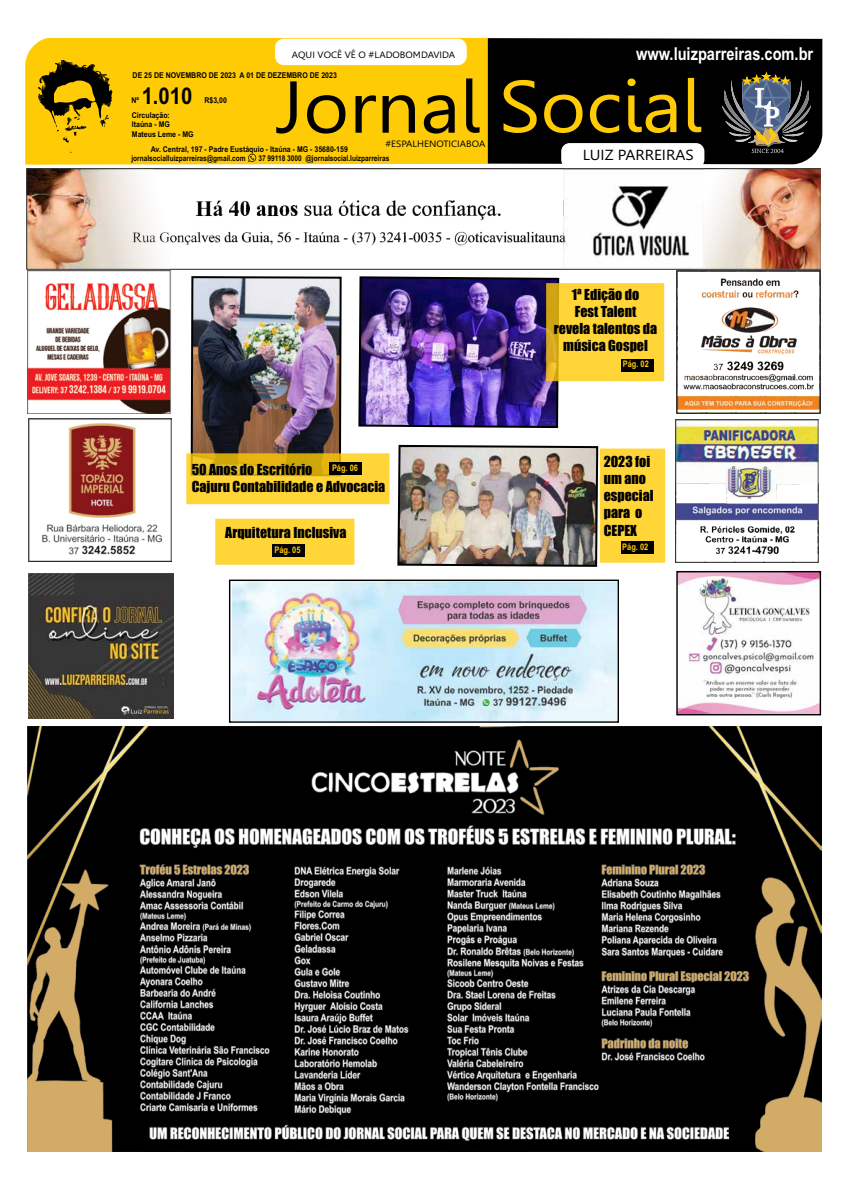
<style>
.page{position:relative;width:851px;height:1191px;background:#fff}
.page>*{position:absolute;margin:0;border:0;box-sizing:border-box;transform-origin:0 0}
.t1{font:73.3px "Leelawadee";color:#000;scale:1.07 1}
.t2{font:27px/18.9px "Georgia";color:#fff;text-align:center}
.t3{font:700 23.2px "Arial Narrow";color:#000;scale:1.07 1}
.t4{font:700 17.8px "Arial Narrow";color:#fff}
.t5{font:14.6px "Leelawadee";color:#000;scale:1.07 1}
.t6{font:14px/17.1px "Impact";color:#000}
.t7{font:9.2px "Leelawadee";color:#000;scale:1.07 1}
.t8{font:700 9.1px "Arial Narrow";color:#ffcb05}
.t9{font:700 8px/9.1px "Arial Narrow";color:#000;scale:1.07 1}
.t10{font:700 8px "Arial Narrow";color:#000}
.s1{color:#ffcb05}
</style>
<div class="page">
<img style="left:26px;top:169px;width:794px;height:100px">
<img style="left:675px;top:419px;width:143px;height:143px">
<img style="left:676px;top:270px;width:144px;height:144px">
<img style="left:29px;top:419px;width:143px;height:143px">
<img style="left:28px;top:271px;width:143px;height:142px">
<svg style="left:487px;top:38px;width:335px;height:126px;background:#191918"></svg>
<img style="left:25px;top:38px;width:462px;height:127px">
<svg style="left:248px;top:154px;width:8px;height:8px"></svg>
<svg style="left:721px;top:72px;width:89px;height:75px;background:#484b4b"></svg>
<svg style="left:38px;top:60px;width:74px;height:83px;background:#a28103"></svg>
<div style="left:216px;top:520px;width:137px;height:43px;background:#ffd537"></div>
<div style="left:215px;top:519px;width:139px;height:46px;border:2px solid #ffcb05"></div>
<div style="left:272px;top:544px;width:32px;height:13px;background:#000"></div>
<img style="left:397px;top:444px;width:202px;height:123px">
<img style="left:358px;top:276px;width:202px;height:153px">
<img style="left:190px;top:276px;width:152px;height:177px">
<img style="left:27px;top:726px;width:794px;height:425px">
<img style="left:233px;top:581px;width:384px;height:139px">
<div style="left:229px;top:579px;width:390px;height:144px;border:1px solid #000"></div>
<svg style="left:189px;top:456px;width:197px;height:45px;background:#f3c92b"></svg>
<div style="left:186px;top:453px;width:203px;height:51px;border:2px solid #ffcb05"></div>
<div style="left:329px;top:462px;width:33px;height:13px;background:#000"></div>
<img style="left:678px;top:573px;width:141px;height:140px">
<div style="left:676px;top:571px;width:145px;height:144px;border:1px solid #000"></div>
<svg style="left:549px;top:286px;width:112px;height:92px;background:#fad033"></svg>
<div style="left:546px;top:283px;width:118px;height:98px;border:2px solid #ffcb05"></div>
<div style="left:621px;top:359px;width:33px;height:12px;background:#000"></div>
<div style="left:601px;top:449px;width:63px;height:112px;background:#ffd537"></div>
<div style="left:599px;top:448px;width:66px;height:115px;border:2px solid #ffcb05"></div>
<div style="left:620px;top:541px;width:33px;height:12px;background:#000"></div>
<img style="left:28px;top:573px;width:145px;height:145px">
<div style="left:147px;top:676px;width:16px;height:10px;background:#363435"></div>
<p class="t7" style="left:292px;top:49px;width:154px">AQUI VOCÊ VÊ O #LADOBOMDAVIDA</p>
<p class="t4" style="left:636px;top:40px;width:179px">www.luizparreiras.com.br</p>
<p class="t9" style="left:133px;top:70px;width:192px">DE 25 DE NOVEMBRO DE 2023 A 01 DE DEZEMBRO DE 2023</p>
<p class="t9" style="left:131px;top:95px;width:9px">Nº</p>
<p class="t9" style="left:204px;top:96px;width:23px">R$3,00</p>
<p class="t9" style="left:132px;top:111px;width:59px">Circulação:<br>Itaúna - MG<br>Mateus Leme - MG</p>
<p class="t9" style="left:151px;top:144px;width:186px">Av. Central, 197 - Padre Eustáquio - Itaúna - MG - 35680-159</p>
<h1 class="t1" style="left:275px;top:65px;width:400px">Jornal <span class="s1">Social</span></h1>
<p class="t5" style="left:582px;top:147px;width:105px">LUIZ PARREIRAS</p>
<h3 class="t3" style="left:142px;top:78px;width:49px">1.010</h3>
<p class="t7" style="left:385px;top:138px;width:95px">#ESPALHENOTICIABOA</p>
<p class="t10" style="left:131px;top:152px;width:116px">jornalsocialluizparreiras@gmail.com</p>
<p class="t10" style="left:258px;top:152px;width:132px">37 99118 3000 @jornalsocial.luizparreiras</p>
<p class="t6" style="left:192px;top:460px;width:195px">50 Anos do Escritório<br>Cajuru Contabilidade e Advocacia</p>
<p class="t8" style="left:332px;top:460px;width:28px">Pág. 06</p>
<p class="t6" style="left:225px;top:523px;width:123px">Arquitetura Inclusiva</p>
<p class="t8" style="left:274px;top:543px;width:28px">Pág. 05</p>
<p class="t6" style="left:554px;top:285px;width:105px;text-align:center">1ª Edição do<br>Fest Talent<br>revela talentos da música Gospel</p>
<p class="t8" style="left:622px;top:357px;width:28px">Pág. 02</p>
<p class="t6" style="left:603px;top:453px;width:51px">2023 foi um ano especial para o<br>CEPEX</p>
<p class="t8" style="left:622px;top:539px;width:28px">Pág. 02</p>
<h2 class="t2" style="left:754px;top:89px;width:27px">L<br>P</h2>
</div>
